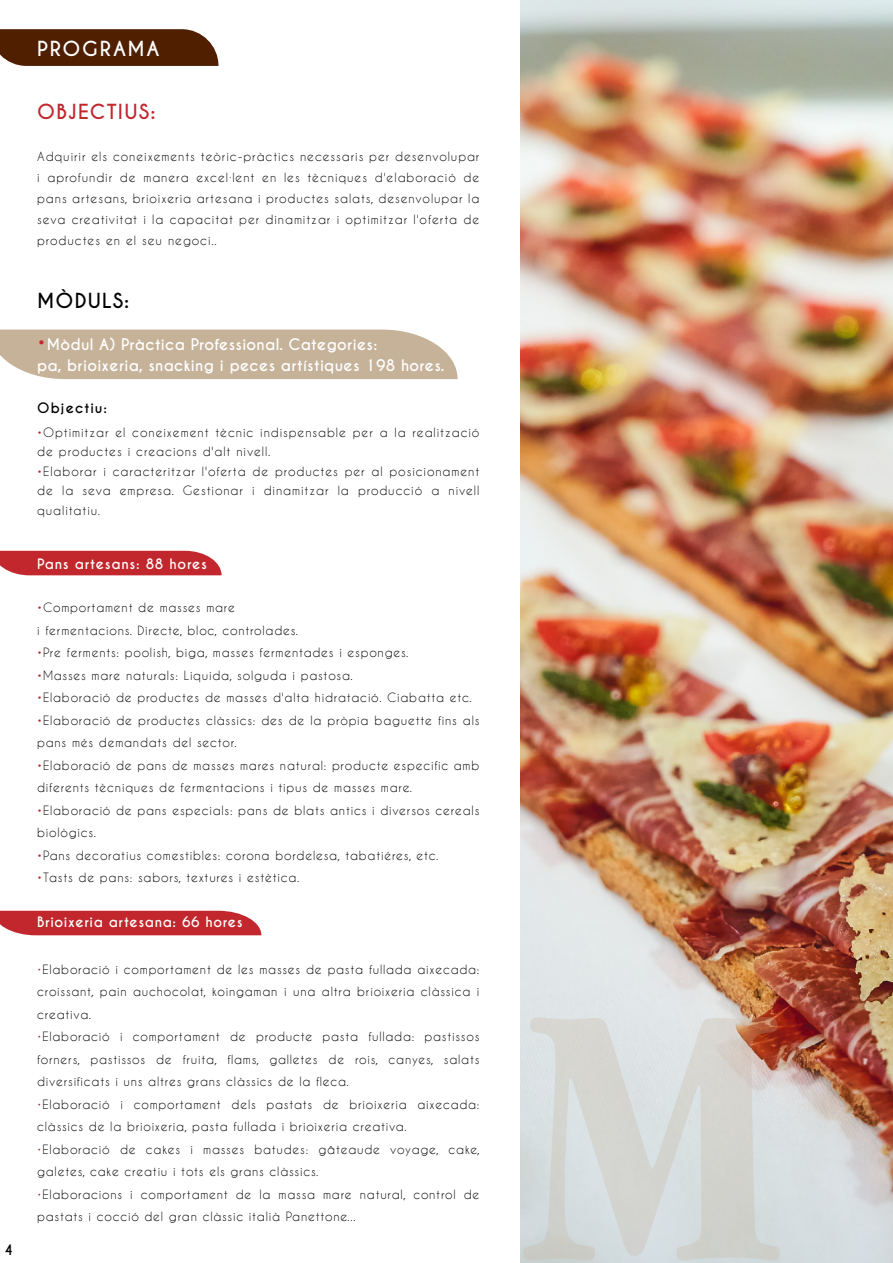
<style>
.page{position:relative;width:893px;height:1263px;background:#fff}
.page>*{position:absolute;margin:0;border:0;box-sizing:border-box;transform-origin:0 0}
.t1{font:700 19.5px "Caviar Dreams";letter-spacing:.055em;color:#c1272d}
.t2{font:700 19.5px "Caviar Dreams";letter-spacing:.085em;color:#fff}
.t3{font:700 19.5px "Caviar Dreams";letter-spacing:.055em;color:#000}
.t4{font:700 15px/21px "Caviar Dreams";letter-spacing:.02em;color:#fff}
.t5{font:700 13.5px "Caviar Dreams";letter-spacing:.045em;color:#fff}
.t6{font:700 13.5px "Caviar Dreams";letter-spacing:.075em;color:#000}
.t7{font:12px/22.5px "Caviar Dreams";letter-spacing:.065em;color:#000}
.s1{font-size:21px;color:#c1272d}
.s2{font-weight:700;color:#c1272d}
.s3{color:#c1272d}
</style>
<div class="page">
<div style="left:0;top:330px;width:458px;height:49px;background:#c5b299"></div>
<svg style="left:0;top:29px;width:218px;height:37px;background:#582a0d"></svg>
<div style="left:0;top:551px;width:222px;height:24px;background:#c1272d"></div>
<div style="left:0;top:911px;width:261px;height:24px;background:#c1272d"></div>
<img style="left:521px;top:0;width:372px;height:1263px">
<svg style="left:523px;top:1017px;width:257px;height:243px;background:#d4d5d3"></svg>
<p class="t6" style="left:4px;top:1242px;width:10px">4</p>
<h1 class="t2" style="left:37px;top:37px;width:124px">PROGRAMA</h1>
<h1 class="t1" style="left:37px;top:100px;width:120px">OBJECTIUS:</h1>
<p class="t7" style="left:37px;top:145px;width:444px;line-height:21px;text-align:justify">Adquirir els coneixements teòric-pràctics necessaris per desenvolupar i aprofundir de manera excel·lent en les tècniques d'elaboració de pans artesans, brioixeria artesana i productes salats, desenvolupar la seva creativitat i la capacitat per dinamitzar i optimitzar l'oferta de productes en el seu negoci..</p>
<h1 class="t3" style="left:37px;top:289px;width:94px">MÒDULS:</h1>
<p class="t4" style="left:37px;top:334px;width:409px"><span class="s1">•</span>Mòdul A) Pràctica Professional. Categories:<br>pa, brioixeria, snacking i peces artístiques 198 hores.</p>
<p class="t6" style="left:37px;top:400px;width:71px">Objectiu:</p>
<p class="t7" style="left:37px;top:422px;width:444px;line-height:19.5px"><span class="s2">•</span>Optimitzar el coneixement tècnic indispensable per a la realització de productes i creacions d'alt nivell.</p>
<p class="t7" style="left:37px;top:461px;width:444px;line-height:19.5px;text-align:justify"><span class="s2">•</span>Elaborar i caracteritzar l'oferta de productes per al posicionament de la seva empresa. Gestionar i dinamitzar la producció a nivell qualitatiu.</p>
<p class="t5" style="left:37px;top:556px;width:171px">Pans artesans: 88 hores</p>
<p class="t7" style="left:37px;top:596px;width:262px"><span class="s2">•</span>Comportament de masses mare<br>i fermentacions. Directe, bloc, controlades.</p>
<p class="t7" style="left:37px;top:641px;width:373px"><span class="s2">•</span>Pre ferments: poolish, biga, masses fermentades i esponges.</p>
<p class="t7" style="left:37px;top:664px;width:317px"><span class="s2">•</span>Masses mare naturals: Liquida, solguda i pastosa.</p>
<p class="t7" style="left:37px;top:686px;width:436px"><span class="s2">•</span>Elaboració de productes de masses d'alta hidratació. Ciabatta etc.</p>
<p class="t7" style="left:37px;top:709px;width:444px"><span class="s2">•</span>Elaboració de productes clàssics: des de la pròpia baguette fins als pans més demandats del sector.</p>
<p class="t7" style="left:37px;top:754px;width:444px"><span class="s2">•</span>Elaboració de pans de masses mares natural: producte especific amb diferents tècniques de fermentacions i tipus de masses mare.</p>
<p class="t7" style="left:37px;top:799px;width:444px"><span class="s2">•</span>Elaboració de pans especials: pans de blats antics i diversos cereals biològics.</p>
<p class="t7" style="left:37px;top:844px;width:403px"><span class="s2">•</span>Pans decoratius comestibles: corona bordelesa, tabatiéres, etc.</p>
<p class="t7" style="left:37px;top:866px;width:263px"><span class="s2">•</span>Tasts de pans: sabors, textures i estètica.</p>
<p class="t5" style="left:37px;top:914px;width:207px">Brioixeria artesana: 66 hores</p>
<p class="t7" style="left:37px;top:958px;width:444px;text-align:justify"><span class="s3">•</span>Elaboració i comportament de les masses de pasta fullada aixecada: croissant, pain auchocolat, koingaman i una altra brioixeria clàssica i creativa.</p>
<p class="t7" style="left:37px;top:1025px;width:444px;text-align:justify"><span class="s3">•</span>Elaboració i comportament de producte pasta fullada: pastissos forners, pastissos de fruita, flams, galletes de rois, canyes, salats diversificats i uns altres grans clàssics de la fleca.</p>
<p class="t7" style="left:37px;top:1093px;width:444px"><span class="s3">•</span>Elaboració i comportament dels pastats de brioixeria aixecada: clàssics de la brioixeria, pasta fullada i brioixeria creativa.</p>
<p class="t7" style="left:37px;top:1138px;width:444px"><span class="s3">•</span>Elaboració de cakes i masses batudes: gâteaude voyage, cake, galetes, cake creatiu i tots els grans clàssics.</p>
<p class="t7" style="left:37px;top:1183px;width:444px"><span class="s3">•</span>Elaboracions i comportament de la massa mare natural, control de pastats i cocció del gran clàssic italià Panettone...</p>
</div>
